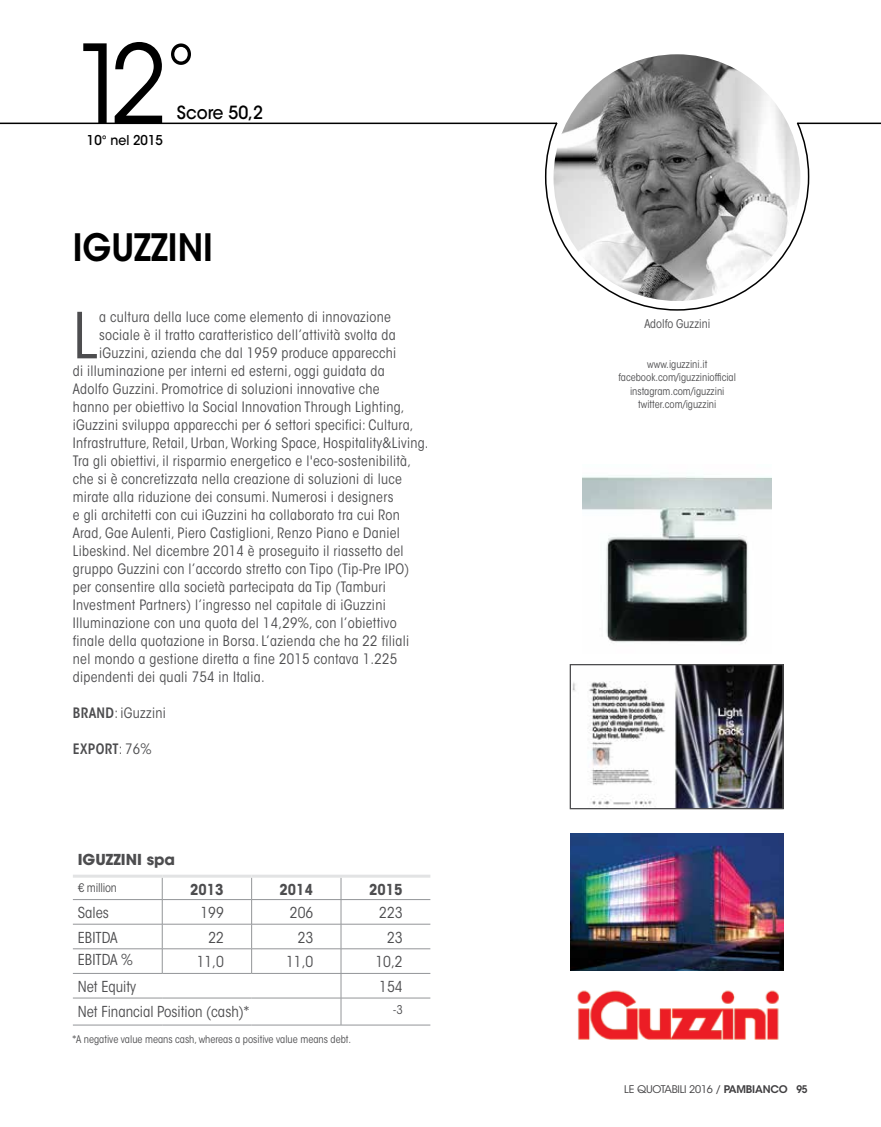
<style>
.page{position:relative;width:881px;height:1127px;background:#fff}
.page>*{position:absolute;margin:0;border:0;box-sizing:border-box;transform-origin:0 0}
.t1{font:108px "ITC Avant Garde Std";color:#000;scale:.93 1}
.t2{font:condensed 62.85px "ITC Avant Garde Std";color:#4d4d4f}
.t3{font:600 37.5px "ITC Avant Garde Std";color:#000;scale:.9 1}
.t4{font:500 18px "ITC Avant Garde Std";color:#000;scale:.93 1}
.t5{font:condensed 15px "ITC Avant Garde Std";color:#4d4d4f}
.t6{font:700 condensed 15px "ITC Avant Garde Std";color:#4d4d4f}
.t7{font:700 15px "ITC Avant Garde Std";color:#4d4d4f}
.t8{font:condensed 14.25px "ITC Avant Garde Std";letter-spacing:.02em;color:#4d4d4f}
.t9{font:600 condensed 14.25px "ITC Avant Garde Std";letter-spacing:.02em;color:#4d4d4f}
.t10{font:500 13.5px "ITC Avant Garde Std";color:#000;scale:.93 1}
.t11{font:condensed 12px "ITC Avant Garde Std";color:#4d4d4f}
.t12{font:condensed 12px "ITC Avant Garde Std";letter-spacing:-.02em;color:#4d4d4f}
.t13{font:condensed 10.5px/13.5px "ITC Avant Garde Std";color:#4d4d4f;text-align:center}
.t14{font:10.5px "ITC Avant Garde Std";letter-spacing:-.02em;color:#414042}
.s1{font-weight:600}
.s2{font-weight:400}
</style>
<div class="page">
<hr style="left:0;top:123px;width:557px;height:1px;background:#000">
<svg style="left:544px;top:122px;width:265px;height:189px"></svg>
<hr style="left:796px;top:123px;width:84px;height:1px;background:#000">
<hr style="left:162px;top:899px;width:89px;height:1px;background:#939598">
<hr style="left:251px;top:899px;width:90px;height:1px;background:#939598">
<hr style="left:341px;top:899px;width:89px;height:1px;background:#939598">
<hr style="left:73px;top:948px;width:89px;height:1px;background:#939598">
<hr style="left:162px;top:948px;width:89px;height:1px;background:#939598">
<hr style="left:251px;top:948px;width:90px;height:1px;background:#939598">
<hr style="left:341px;top:948px;width:89px;height:1px;background:#939598">
<hr style="left:341px;top:973px;width:89px;height:1px;background:#939598">
<hr style="left:162px;top:924px;width:89px;height:1px;background:#939598">
<hr style="left:251px;top:924px;width:90px;height:1px;background:#939598">
<hr style="left:341px;top:924px;width:89px;height:1px;background:#939598">
<hr style="left:341px;top:998px;width:89px;height:1px;background:#939598">
<hr style="left:73px;top:924px;width:89px;height:1px;background:#939598">
<hr style="left:73px;top:973px;width:89px;height:1px;background:#939598">
<hr style="left:162px;top:973px;width:89px;height:1px;background:#939598">
<hr style="left:251px;top:973px;width:90px;height:1px;background:#939598">
<hr style="left:73px;top:998px;width:89px;height:1px;background:#939598">
<hr style="left:162px;top:998px;width:89px;height:1px;background:#939598">
<hr style="left:251px;top:998px;width:90px;height:1px;background:#939598">
<hr style="left:73px;top:899px;width:89px;height:1px;background:#939598">
<svg style="left:162px;top:878px;width:1px;height:95px"></svg>
<svg style="left:251px;top:878px;width:1px;height:95px"></svg>
<svg style="left:340px;top:878px;width:1px;height:147px"></svg>
<hr style="left:73px;top:1025px;width:89px;height:1px;background:#939598">
<hr style="left:162px;top:1025px;width:89px;height:1px;background:#939598">
<hr style="left:251px;top:1025px;width:90px;height:1px;background:#939598">
<hr style="left:73px;top:874px;width:89px;height:3px;background:#e2e3e4">
<hr style="left:162px;top:874px;width:89px;height:3px;background:#e2e3e4">
<hr style="left:251px;top:874px;width:90px;height:3px;background:#e2e3e4">
<hr style="left:341px;top:874px;width:89px;height:3px;background:#e2e3e4">
<hr style="left:341px;top:1025px;width:89px;height:1px;background:#939598">
<img style="left:569px;top:664px;width:214px;height:145px">
<div style="left:570px;top:665px;width:212px;height:143px;border:1px solid #4d4d4f"></div>
<img style="left:570px;top:833px;width:213px;height:137px">
<img style="left:553px;top:54px;width:247px;height:247px;border-radius:123px">
<img style="left:582px;top:476px;width:188px;height:167px">
<img style="left:577px;top:990px;width:201px;height:50px">
<h1 class="t1" style="left:72px;top:19px;width:133px">12<sup>°</sup></h1>
<p class="t10" style="left:87px;top:132px;width:83px">10° nel 2015</p>
<p class="t4" style="left:177px;top:101px;width:94px">Score 50,2</p>
<h3 class="t3" style="left:73px;top:224px;width:157px">IGUZZINI</h3>
<h2 class="t2" style="left:73px;top:298px;width:26px">L</h2>
<p class="t8" style="left:99px;top:309px;width:293px">a cultura della luce come elemento di innovazione</p>
<p class="t8" style="left:99px;top:327px;width:298px">sociale è il tratto caratteristico dell’attività svolta da</p>
<p class="t8" style="left:99px;top:345px;width:298px">iGuzzini, azienda che dal 1959 produce apparecchi</p>
<p class="t8" style="left:73px;top:363px;width:313px">di illuminazione per interni ed esterni, oggi guidata da</p>
<p class="t8" style="left:73px;top:381px;width:308px">Adolfo Guzzini. Promotrice di soluzioni innovative che</p>
<p class="t8" style="left:73px;top:399px;width:333px">hanno per obiettivo la Social Innovation Through Lighting,</p>
<p class="t8" style="left:73px;top:417px;width:342px">iGuzzini sviluppa apparecchi per 6 settori specifici: Cultura,</p>
<p class="t8" style="left:73px;top:435px;width:357px">Infrastrutture, Retail, Urban, Working Space, Hospitality&amp;Living.</p>
<p class="t8" style="left:73px;top:453px;width:339px">Tra gli obiettivi, il risparmio energetico e l'eco-sostenibilità,</p>
<p class="t8" style="left:73px;top:471px;width:330px">che si è concretizzata nella creazione di soluzioni di luce</p>
<p class="t8" style="left:73px;top:489px;width:322px">mirate alla riduzione dei consumi. Numerosi i designers</p>
<p class="t8" style="left:73px;top:507px;width:328px">e gli architetti con cui iGuzzini ha collaborato tra cui Ron</p>
<p class="t8" style="left:73px;top:525px;width:328px">Arad, Gae Aulenti, Piero Castiglioni, Renzo Piano e Daniel</p>
<p class="t8" style="left:73px;top:543px;width:332px">Libeskind. Nel dicembre 2014 è proseguito il riassetto del</p>
<p class="t8" style="left:73px;top:561px;width:338px">gruppo Guzzini con l’accordo stretto con Tipo (Tip-Pre IPO)</p>
<p class="t8" style="left:73px;top:579px;width:314px">per consentire alla società partecipata da Tip (Tamburi</p>
<p class="t8" style="left:73px;top:597px;width:314px">Investment Partners) l’ingresso nel capitale di iGuzzini</p>
<p class="t8" style="left:73px;top:615px;width:325px">Illuminazione con una quota del 14,29%, con l’obiettivo</p>
<p class="t8" style="left:73px;top:633px;width:337px">finale della quotazione in Borsa. L’azienda che ha 22 filiali</p>
<p class="t8" style="left:73px;top:651px;width:326px">nel mondo a gestione diretta a fine 2015 contava 1.225</p>
<p class="t8" style="left:73px;top:669px;width:193px">dipendenti dei quali 754 in Italia.</p>
<p class="t8" style="left:73px;top:704px;width:95px"><span class="s1">BRAND</span>: iGuzzini</p>
<p class="t9" style="left:73px;top:740px;width:80px">EXPORT<span class="s2">: 76%</span></p>
<p class="t7" style="left:78px;top:849px;width:99px">IGUZZINI spa</p>
<p class="t12" style="left:78px;top:881px;width:40px">€ million</p>
<p class="t6" style="left:190px;top:879px;width:35px">2013</p>
<p class="t6" style="left:279px;top:879px;width:35px">2014</p>
<p class="t6" style="left:369px;top:879px;width:35px">2015</p>
<p class="t5" style="left:78px;top:903px;width:33px">Sales</p>
<p class="t5" style="left:200px;top:903px;width:25px">199</p>
<p class="t5" style="left:290px;top:903px;width:25px">206</p>
<p class="t5" style="left:379px;top:903px;width:25px">223</p>
<p class="t5" style="left:78px;top:928px;width:41px">EBITDA</p>
<p class="t5" style="left:208px;top:928px;width:17px">22</p>
<p class="t5" style="left:297px;top:928px;width:17px">23</p>
<p class="t5" style="left:387px;top:928px;width:17px">23</p>
<p class="t5" style="left:78px;top:950px;width:57px">EBITDA %</p>
<p class="t5" style="left:196px;top:953px;width:29px">11,0</p>
<p class="t5" style="left:286px;top:953px;width:29px">11,0</p>
<p class="t5" style="left:375px;top:953px;width:29px">10,2</p>
<p class="t5" style="left:78px;top:977px;width:60px">Net Equity</p>
<p class="t5" style="left:379px;top:977px;width:25px">154</p>
<p class="t5" style="left:78px;top:1002px;width:173px">Net Financial Position (cash)*</p>
<p class="t11" style="left:393px;top:1003px;width:11px">-3</p>
<p class="t13" style="left:72px;top:1032px;width:280px">*A negative value means cash, whereas a positive value means debt.</p>
<p class="t11" style="left:644px;top:316px;width:67px">Adolfo Guzzini</p>
<p class="t13" style="left:618px;top:357px;width:119px">www.iguzzini.it facebook.com/iguzziniofficial instagram.com/iguzzini twitter.com/iguzzini</p>
<p class="t14" style="left:624px;top:1082px;width:185px">LE QUOTABILI 2016 / <span class="s1">PAMBIANCO 95</span></p>
</div>
